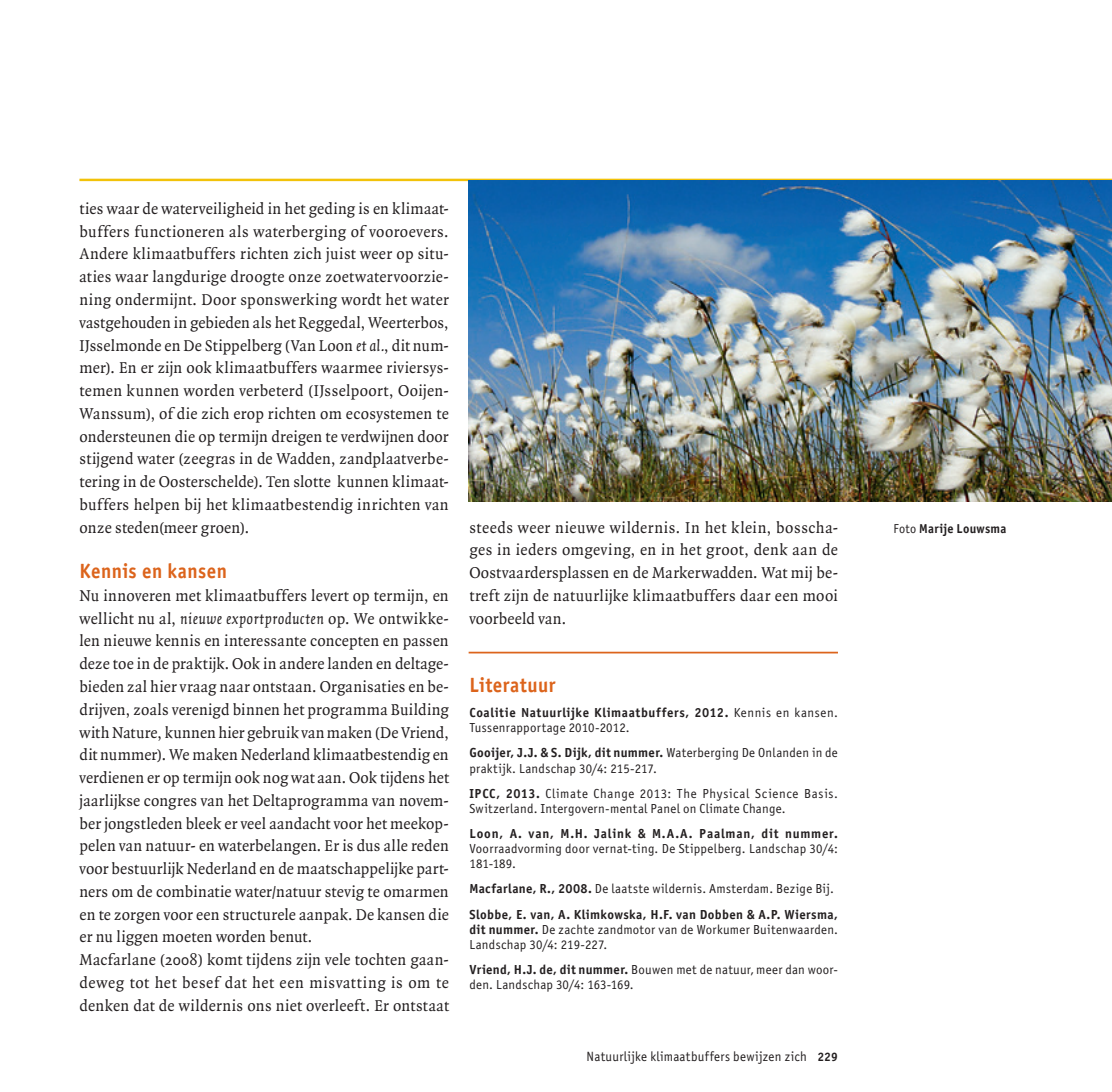
<style>
.page{position:relative;width:1112px;height:1092px;background:#fff}
.page>*{position:absolute;margin:0;border:0;box-sizing:border-box;transform-origin:0 0}
.Tussenkop_1{font:20.65px "Officina Sans Bold ITC";letter-spacing:.025em;color:#dc641c;scale:.92 1}
.PLATTE_TEKST{font:16.8px/22.8px "Quadraat";letter-spacing:.015em;color:#231f20;text-align:justify;scale:.96 1}
.t1{font:13.47px "Officina Sans ITC";letter-spacing:.02em;color:#231f20;scale:.96 1}
.Literatuur_plat{font:13.12px/15px "Officina Sans ITC";letter-spacing:.02em;color:#231f20}
.Literatuur_plat-2{font:13.12px/15px "Officina Sans ITC";letter-spacing:.04em;color:#231f20}
.Figuur{font:12.95px "Officina Sans Bold ITC";letter-spacing:.025em;color:#231f20;scale:.95 1}
.t2{font:12.25px "Officina Sans Bold ITC";color:#231f20}
.s1{font-style:italic}
.s2{font-family:"Officina Sans Bold ITC"}
.s3{font-family:"Officina Sans ITC"}
</style>
<div class="page">
<hr style="left:79px;top:179px;width:1032px;height:2px;background:#f2c209">
<hr style="left:468px;top:651px;width:369px;height:2px;background:#dc641c">
<img style="left:468px;top:181px;width:643px;height:321px">
<p class="PLATTE_TEKST" style="left:79px;top:198px;width:386px">ties waar de waterveiligheid in het geding is en klimaat&shy;buffers functioneren als waterberging of vooroevers.<br>Andere klimaatbuffers richten zich juist weer op situ&shy;aties waar langdurige droogte onze zoetwatervoorzie&shy;ning ondermijnt. Door sponswerking wordt het water vastgehouden in gebieden als het Reggedal, Weerterbos, IJsselmonde en De Stippelberg (Van Loon <span class="s1">et al.</span>, dit num&shy;mer). En er zijn ook klimaatbuffers waarmee riviersys&shy;temen kunnen worden verbeterd (IJsselpoort, Ooijen-Wanssum), of die zich erop richten om ecosystemen te ondersteunen die op termijn dreigen te verdwijnen door stijgend water (zeegras in de Wadden, zandplaatverbe&shy;tering in de Oosterschelde). Ten slotte kunnen klimaat&shy;buffers helpen bij het klimaatbestendig inrichten van onze steden(meer groen).</p>
<p class="Tussenkop_1" style="left:79px;top:558px;width:162px">Kennis en kansen</p>
<p class="PLATTE_TEKST" style="left:79px;top:584px;width:386px">Nu innoveren met klimaatbuffers levert op termijn, en wellicht nu al, <span class="s1">nieuwe exportproducten</span> op. We ontwikke&shy;len nieuwe kennis en interessante concepten en passen deze toe in de praktijk. Ook in andere landen en deltage&shy;bieden zal hier vraag naar ontstaan. Organisaties en be&shy;drijven, zoals verenigd binnen het programma Building with Nature, kunnen hier gebruik van maken (De Vriend, dit nummer). We maken Nederland klimaatbestendig en verdienen er op termijn ook nog wat aan. Ook tijdens het jaarlijkse congres van het Deltaprogramma van novem&shy;ber jongstleden bleek er veel aandacht voor het meekop&shy;pelen van natuur- en waterbelangen. Er is dus alle reden voor bestuurlijk Nederland en de maatschappelijke part&shy;ners om de combinatie water/natuur stevig te omarmen en te zorgen voor een structurele aanpak. De kansen die er nu liggen moeten worden benut.</p>
<p class="PLATTE_TEKST" style="left:79px;top:948px;width:386px">Macfarlane (2008) komt tijdens zijn vele tochten gaan&shy;deweg tot het besef dat het een misvatting is om te denken dat de wildernis ons niet overleeft. Er ontstaat</p>
<p class="PLATTE_TEKST" style="left:469px;top:516px;width:385px">steeds weer nieuwe wildernis. In het klein, bosscha&shy;ges in ieders omgeving, en in het groot, denk aan de Oostvaardersplassen en de Markerwadden. Wat mij be&shy;treft zijn de natuurlijke klimaatbuffers daar een mooi voorbeeld van.</p>
<p class="Tussenkop_1" style="left:469px;top:672px;width:95px">Literatuur</p>
<p class="Literatuur_plat" style="left:469px;top:705px;width:370px"><span class="s2">Coalitie Natuurlijke Klimaatbuffers, 2012.</span> Kennis en kansen.<br>Tussenrapportage 2010-2012.</p>
<p class="Literatuur_plat" style="left:469px;top:745px;width:370px"><span class="s2">Gooijer, J.J. &amp; S. Dijk, dit nummer.</span> Waterberging De Onlanden in de praktijk. Landschap 30/4: 215-217.</p>
<p class="Literatuur_plat-2" style="left:469px;top:785px;width:370px"><span class="s2">IPCC, 2013.</span> Climate Change 2013: The Physical Science Basis.<br>Switzerland. Intergovern-mental Panel on Climate Change.</p>
<p class="Literatuur_plat" style="left:469px;top:826px;width:370px;text-align:justify"><span class="s2">Loon, A. van, M.H. Jalink &amp; M.A.A. Paalman, dit nummer.<br></span>Voorraadvorming door vernat-ting. De Stippelberg. Landschap 30/4:<br>181-189.</p>
<p class="Literatuur_plat" style="left:469px;top:881px;width:366px"><span class="s2">Macfarlane, R., 2008.</span> De laatste wildernis. Amsterdam. Bezige Bij.</p>
<p class="Literatuur_plat" style="left:469px;top:906px;width:370px;text-align:justify"><span class="s2">Slobbe, E. van, A. Klimkowska, H.F. van Dobben &amp; A.P. Wiersma, dit nummer.</span> De zachte zandmotor van de Workumer Buitenwaarden.<br>Landschap 30/4: 219-227.</p>
<p class="Literatuur_plat" style="left:469px;top:961px;width:370px"><span class="s2">Vriend, H.J. de, dit nummer.</span> Bouwen met de natuur, meer dan woor&shy;den. Landschap 30/4: 163-169.</p>
<p class="t1" style="left:586px;top:1048px;width:231px">Natuurlijke klimaatbuffers bewijzen zich</p>
<p class="t2" style="left:817px;top:1049px;width:22px">229</p>
<p class="Figuur" style="left:893px;top:520px;width:120px"><span class="s3">Foto</span> Marije Louwsma</p>
</div>
